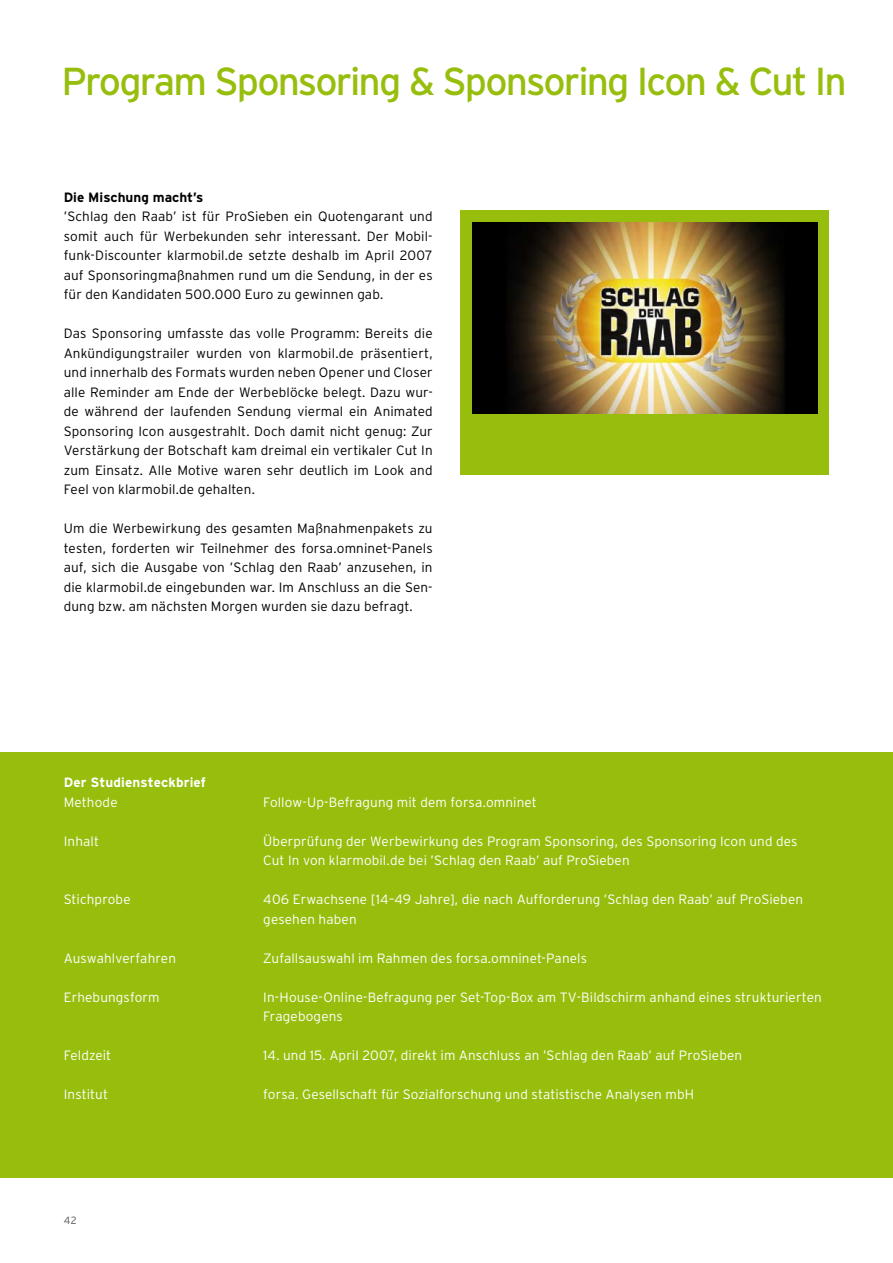
<style>
.page{position:relative;width:893px;height:1263px;background:#fff}
.page>*{position:absolute;margin:0;border:0;box-sizing:border-box;transform-origin:0 0}
.t1{font:39px "Interstate";letter-spacing:-.05em;color:#97be0d}
.t2{font:300 13.5px/19.5px "Interstate";letter-spacing:.01em;color:#000;text-align:justify}
.t3{font:300 13.5px/19.5px "Interstate";letter-spacing:.01em;color:#fff}
.t4{font:700 13.5px "Interstate";letter-spacing:.005em;color:#fff}
.t5{font:700 13.5px "Interstate";color:#000}
.t6{font:300 10.5px "Interstate";color:#58585a}
</style>
<div class="page">
<div style="left:0;top:753px;width:893px;height:425px;background:#97be0d"></div>
<div style="left:460px;top:210px;width:369px;height:265px;background:#97be0d"></div>
<img style="left:472px;top:223px;width:346px;height:191px">
<h1 class="t1" style="left:62px;top:60px;width:787px">Program Sponsoring &amp; Sponsoring Icon &amp; Cut In</h1>
<p class="t5" style="left:64px;top:190px;width:141px">Die Mischung macht’s</p>
<p class="t2" style="left:64px;top:207px;width:370px">’Schlag den Raab’ ist für ProSieben ein Quotengarant und somit auch für Werbekunden sehr interessant. Der Mobil&shy;funk-Discounter klarmobil.de setzte deshalb im April 2007 auf Sponsoringmaßnahmen rund um die Sendung, in der es für den Kandidaten 500.000 Euro zu gewinnen gab.</p>
<p class="t2" style="left:64px;top:324px;width:370px">Das Sponsoring umfasste das volle Programm: Bereits die Ankündigungstrailer wurden von klarmobil.de präsentiert, und innerhalb des Formats wurden neben Opener und Closer alle Reminder am Ende der Werbeblöcke belegt. Dazu wur&shy;de während der laufenden Sendung viermal ein Animated Sponsoring Icon ausgestrahlt. Doch damit nicht genug: Zur Verstärkung der Botschaft kam dreimal ein vertikaler Cut In zum Einsatz. Alle Motive waren sehr deutlich im Look and Feel von klarmobil.de gehalten.</p>
<p class="t2" style="left:64px;top:519px;width:370px">Um die Werbewirkung des gesamten Maßnahmenpakets zu testen, forderten wir Teilnehmer des forsa.omninet-Panels auf, sich die Ausgabe von ’Schlag den Raab’ anzusehen, in die klarmobil.de eingebunden war. Im Anschluss an die Sen&shy;dung bzw. am nächsten Morgen wurden sie dazu befragt.</p>
<p class="t4" style="left:64px;top:775px;width:144px">Der Studiensteckbrief</p>
<p class="t3" style="left:64px;top:792px;width:55px">Methode</p>
<p class="t3" style="left:263px;top:792px;width:275px">Follow-Up-Befragung mit dem forsa.omninet</p>
<p class="t3" style="left:64px;top:831px;width:37px">Inhalt</p>
<p class="t3" style="left:263px;top:831px;width:536px">Überprüfung der Werbewirkung des Program Sponsoring, des Sponsoring Icon und des<br>Cut In von klarmobil.de bei ’Schlag den Raab’ auf ProSieben</p>
<p class="t3" style="left:64px;top:889px;width:68px">Stichprobe</p>
<p class="t3" style="left:263px;top:889px;width:541px">406 Erwachsene [14–49 Jahre], die nach Aufforderung ’Schlag den Raab’ auf ProSieben gesehen haben</p>
<p class="t3" style="left:64px;top:948px;width:114px">Auswahlverfahren</p>
<p class="t3" style="left:263px;top:948px;width:325px">Zufallsauswahl im Rahmen des forsa.omninet-Panels</p>
<p class="t3" style="left:64px;top:987px;width:97px">Erhebungsform</p>
<p class="t3" style="left:263px;top:987px;width:560px">In-House-Online-Befragung per Set-Top-Box am TV-Bildschirm anhand eines strukturierten<br>Fragebogens</p>
<p class="t3" style="left:64px;top:1045px;width:49px">Feldzeit</p>
<p class="t3" style="left:263px;top:1045px;width:480px">14. und 15. April 2007, direkt im Anschluss an ’Schlag den Raab’ auf ProSieben</p>
<p class="t3" style="left:64px;top:1084px;width:46px">Institut</p>
<p class="t3" style="left:263px;top:1084px;width:432px">forsa. Gesellschaft für Sozialforschung und statistische Analysen mbH</p>
<p class="t6" style="left:64px;top:1214px;width:15px">42</p>
</div>
